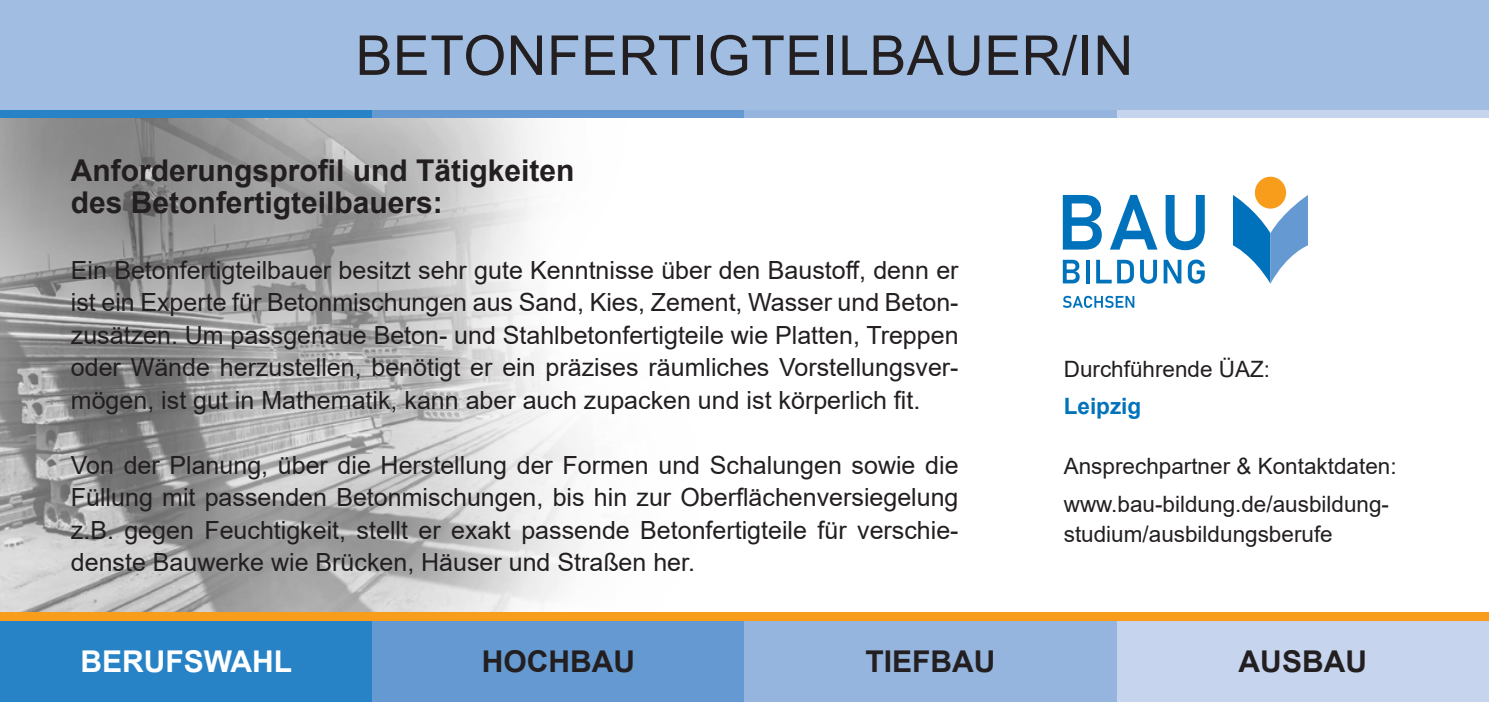
<style>
.page{position:relative;width:1489px;height:702px;background:#fff}
.page>*{position:absolute;margin:0;border:0;box-sizing:border-box;transform-origin:0 0}
.t1{font:55px "Arial";letter-spacing:.01em;color:#231f20}
.t2{font:700 30px/32.5px "Arial";color:#231f20}
.t3{font:700 30px "Arial";color:#fff}
.t4{font:25px/32.5px "Arial";color:#231f20;text-align:justify}
.t5{font:22.5px/37px "Arial";color:#231f20}
.t6{font:700 22.5px "Arial";color:#0072bc}
</style>
<div class="page">
<div style="left:0;top:0;width:1488px;height:110px;background:#a2bde2"></div>
<div style="left:0;top:110px;width:372px;height:9px;background:#2783c5"></div>
<div style="left:372px;top:110px;width:372px;height:9px;background:#6599d1"></div>
<div style="left:744px;top:110px;width:372px;height:9px;background:#95b5de"></div>
<div style="left:1116px;top:110px;width:372px;height:9px;background:#c6d5ed"></div>
<div style="left:0;top:620px;width:372px;height:82px;background:#2783c5"></div>
<div style="left:372px;top:620px;width:372px;height:82px;background:#6599d1"></div>
<div style="left:744px;top:620px;width:372px;height:82px;background:#95b5de"></div>
<div style="left:1116px;top:620px;width:372px;height:82px;background:#c6d5ed"></div>
<div style="left:0;top:611px;width:1488px;height:9px;background:#f89c1c"></div>
<img style="left:0;top:119px;width:1308px;height:492px">
<svg style="left:1232px;top:195px;width:75px;height:89px"></svg>
<div style="left:1254px;top:177px;width:31px;height:31px;background:#f89c1c;border-radius:50%"></div>
<svg style="left:1062px;top:195px;width:39px;height:54px"></svg>
<svg style="left:1109px;top:195px;width:48px;height:54px"></svg>
<svg style="left:1165px;top:195px;width:39px;height:55px"></svg>
<svg style="left:1062px;top:260px;width:17px;height:23px"></svg>
<svg style="left:1085px;top:260px;width:4px;height:23px"></svg>
<svg style="left:1096px;top:260px;width:15px;height:23px"></svg>
<svg style="left:1139px;top:260px;width:17px;height:24px"></svg>
<svg style="left:1117px;top:260px;width:16px;height:23px"></svg>
<svg style="left:1163px;top:260px;width:18px;height:23px"></svg>
<svg style="left:1187px;top:259px;width:17px;height:25px"></svg>
<svg style="left:1062px;top:296px;width:72px;height:12px"></svg>
<h1 class="t1" style="left:356px;top:18px;width:779px">BETONFERTIGTEILBAUER/IN</h1>
<p class="t2" style="left:71px;top:154px;width:505px">Anforderungsprofil und Tätigkeiten des Betonfertigteilbauers:</p>
<p class="t4" style="left:71px;top:253px;width:889px">Ein Betonfertigteilbauer besitzt sehr gute Kenntnisse über den Baustoff, denn er ist ein Experte für Betonmischungen aus Sand, Kies, Zement, Wasser und Beton&shy;zusätzen. Um passgenaue Beton- und Stahlbetonfertigteile wie Platten, Treppen oder Wände herzustellen, benötigt er ein präzises räumliches Vorstellungsver&shy;mögen, ist gut in Mathematik, kann aber auch zupacken und ist körperlich fit.</p>
<p class="t4" style="left:71px;top:448px;width:889px">Von der Planung, über die Herstellung der Formen und Schalungen sowie die Füllung mit passenden Betonmischungen, bis hin zur Oberflächenversiegelung z.B. gegen Feuchtigkeit, stellt er exakt passende Betonfertigteile für verschie&shy;denste Bauwerke wie Brücken, Häuser und Straßen her.</p>
<p class="t5" style="left:1063px;top:351px;width:208px">Durchführende ÜAZ:</p>
<p class="t6" style="left:1063px;top:390px;width:79px">Leipzig</p>
<p class="t5" style="left:1063px;top:448px;width:334px">Ansprechpartner &amp; Kontaktdaten: www.bau-bildung.de/ausbildung-</p>
<p class="t5" style="left:1063px;top:515px;width:270px">studium/ausbildungsberufe</p>
<p class="t3" style="left:80px;top:640px;width:213px">BERUFSWAHL</p>
<p class="t2" style="left:481px;top:645px;width:155px">HOCHBAU</p>
<p class="t2" style="left:865px;top:645px;width:131px">TIEFBAU</p>
<p class="t2" style="left:1238px;top:645px;width:130px">AUSBAU</p>
</div>
